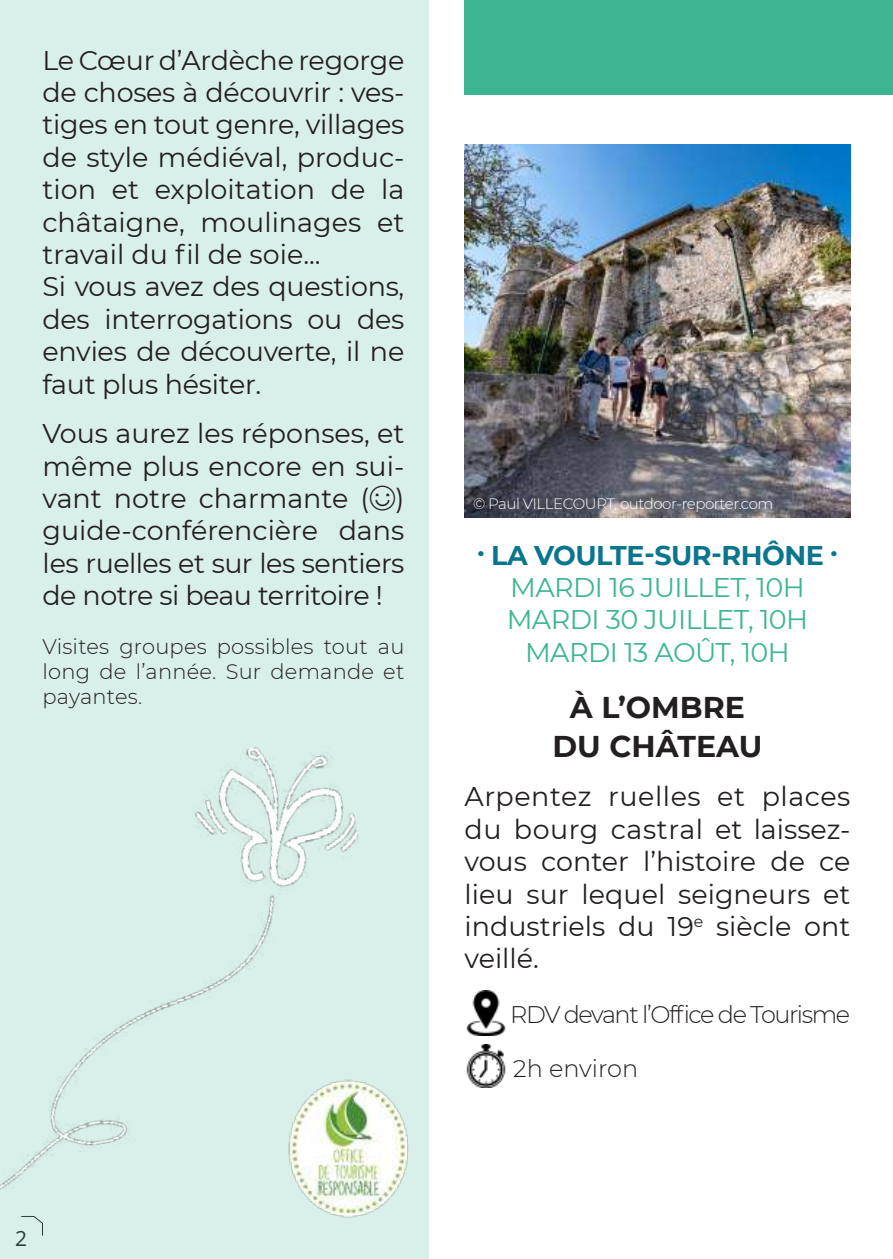
<style>
.page{position:relative;width:893px;height:1259px;background:#fff}
.page>*{position:absolute;margin:0;border:0;box-sizing:border-box;transform-origin:0 0}
.t1{font:700 30px/39px "Montserrat";color:#231f20;text-align:center}
.t2{font:27px/32.4px "Montserrat";letter-spacing:-.01em;color:#231f20;text-align:justify}
.t3{font:27px/32.4px "Montserrat";letter-spacing:-.02em;color:#3cb593;text-align:center}
.t4{font:700 27px "Montserrat";letter-spacing:-.02em;color:#0a768d}
.t5{font:300 24px "Montserrat";letter-spacing:-.06em;color:#231f20}
.t6{font:300 24px "Montserrat";color:#231f20}
.t7{font:300 21px/25.2px "Montserrat";letter-spacing:.01em;color:#231f20;text-align:justify}
.t8{font:21px "Open Sans";color:#231f20}
.t9{font:300 15px "Montserrat";letter-spacing:-.03em;color:#fff}
</style>
<div class="page">
<div style="left:0;top:0;width:428px;height:1259px;background:#d8f0e9"></div>
<div style="left:464px;top:0;width:429px;height:94px;background:#3cb593"></div>
<img style="left:0;top:747px;width:359px;height:443px">
<img style="left:287px;top:1074px;width:122px;height:144px">
<img style="left:466px;top:990px;width:40px;height:45px">
<img style="left:466px;top:1044px;width:40px;height:43px">
<img style="left:464px;top:145px;width:386px;height:372px">
<p class="t2" style="left:43px;top:43px;width:363px;text-align:left">Le Cœur d’Ardèche regorge de choses à découvrir : ves&shy;tiges en tout genre, villages de style médiéval, produc&shy;tion et exploitation de la châtaigne, moulinages et travail du fil de soie...<br>Si vous avez des questions, des interrogations ou des envies de découverte, il ne faut plus hésiter.</p>
<p class="t2" style="left:43px;top:416px;width:363px">Vous aurez les réponses, et même plus encore en sui&shy;vant notre charmante (☺) guide-conférencière dans les ruelles et sur les sentiers de notre si beau territoire !</p>
<p class="t7" style="left:43px;top:633px;width:363px">Visites groupes possibles tout au long de l’année. Sur demande et payantes.</p>
<p class="t9" style="left:473px;top:493px;width:302px">© Paul VILLECOURT, outdoor-reporter.com</p>
<p class="t4" style="left:477px;top:535px;width:361px">. LA VOULTE-SUR-RHÔNE .</p>
<p class="t3" style="left:507px;top:570px;width:303px">MARDI 16 JUILLET, 10H<br>MARDI 30 JUILLET, 10H<br>MARDI 13 AOÛT, 10H</p>
<p class="t1" style="left:552px;top:686px;width:211px">À L’OMBRE<br>DU CHÂTEAU</p>
<p class="t2" style="left:464px;top:779px;width:387px">Arpentez ruelles et places du bourg castral et laissez&shy;vous conter l’histoire de ce lieu sur lequel seigneurs et industriels du 19<sup>e</sup> siècle ont veillé.</p>
<p class="t5" style="left:510px;top:998px;width:341px">RDV devant l’Office de Tourisme</p>
<p class="t6" style="left:513px;top:1052px;width:127px">2h environ</p>
<p class="t8" style="left:15px;top:1223px;width:14px">2</p>
</div>
